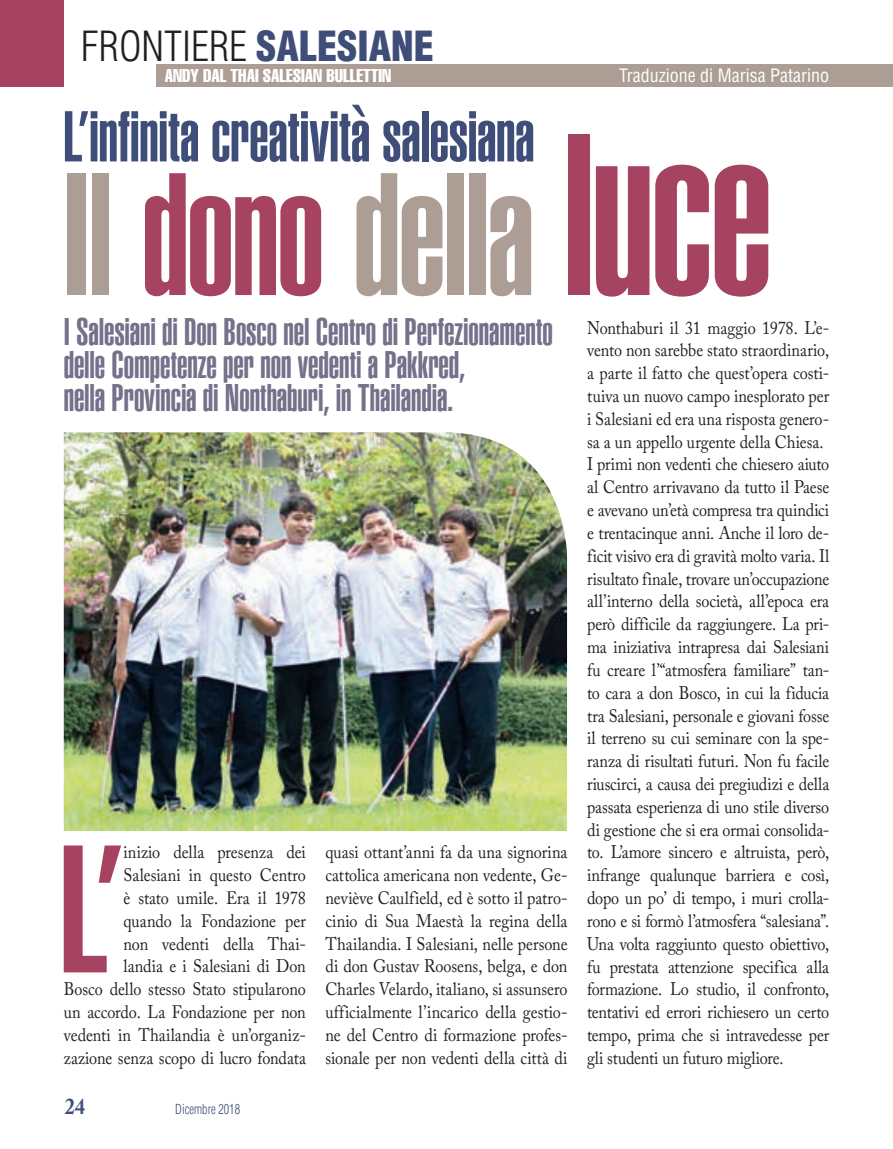
<style>
.page{position:relative;width:893px;height:1149px;background:#fff}
.page>*{position:absolute;margin:0;border:0;box-sizing:border-box;transform-origin:0 0}
.t1{font:900 extra-condensed 178.05px "Helvetica";color:#a64361}
.t2{font:900 extra-condensed 171px "Helvetica";letter-spacing:-.015em;color:#ac9e94}
.t3{font:900 extra-condensed 70.5px "Helvetica";letter-spacing:-.01em;color:#3f4e79}
.t4{font:300 condensed 40.5px "Helvetica";color:#231f20}
.t5{font:900 extra-condensed 37.5px/33px "Helvetica";letter-spacing:-.005em;color:#74718b}
.t6{font:700 22.5px "Adobe Caslon Pro";color:#3f4e79;scale:.9 1}
.t7{font:18px/22.8px "Adobe Caslon Pro";letter-spacing:-.005em;color:#231f20;text-align:right;scale:.9 1}
.t8{font:extra-condensed 18px "Helvetica";color:#fff}
.t9{font:condensed 18px "Helvetica";color:#fff}
.t10{font:300 condensed 13.5px "Helvetica";color:#3f4e79;scale:.9 1}
.s1{font-weight:900;color:#3f4e79}
.s2{color:#a64361}
.s3{font-size:225px;color:#a64361}
</style>
<div class="page">
<div style="left:0;top:0;width:64px;height:86px;background:#a64361"></div>
<div style="left:156px;top:64px;width:737px;height:22px;background:#ac9e94"></div>
<img style="left:64px;top:432px;width:503px;height:398px">
<h3 class="t4" style="left:81px;top:21px;width:355px">FRONTIERE <span class="s1">SALESIANE</span></h3>
<p class="t8" style="left:165px;top:64px;width:228px">ANDY DAL THAI SALESIAN BULLETTIN</p>
<p class="t9" style="left:619px;top:64px;width:212px">Traduzione di Marisa Patarino</p>
<h3 class="t3" style="left:63px;top:96px;width:473px">L’infinita creatività salesiana</h3>
<h2 class="t2" style="left:63px;top:137px;width:711px">Il <span class="s2">dono</span> della <span class="s3">luce</span></h2>
<h3 class="t5" style="left:64px;top:316px;width:491px">I Salesiani di Don Bosco nel Centro di Perfezionamento delle Competenze per non vedenti a Pakkred,<br>nella Provincia di Nonthaburi, in Thailandia.</h3>
<p class="t7" style="left:64px;top:840px;width:271px">inizio della presenza dei<br>Salesiani in questo Centro<br>è stato umile. Era il 1978<br>quando la Fondazione per<br>non vedenti della Thai-<br>landia e i Salesiani di Don<br>Bosco dello stesso Stato stipularono un accordo. La Fondazione per non vedenti in Thailandia è un’organiz&shy;zazione senza scopo di lucro fondata</p>
<p class="t7" style="left:325px;top:840px;width:271px;text-align:justify">quasi ottant’anni fa da una signorina cattolica americana non vedente, Ge&shy;neviève Caulfield, ed è sotto il patro&shy;cinio di Sua Maestà la regina della Thailandia. I Salesiani, nelle persone di don Gustav Roosens, belga, e don Charles Velardo, italiano, si assunsero ufficialmente l’incarico della gestio&shy;ne del Centro di formazione profes&shy;sionale per non vedenti della città di</p>
<h1 class="t1" style="left:58px;top:807px;width:67px">L’</h1>
<p class="t6" style="left:65px;top:1092px;width:24px">24</p>
<p class="t10" style="left:175px;top:1100px;width:73px">Dicembre 2018</p>
<p class="t7" style="left:587px;top:316px;width:271px;text-align:left">Nonthaburi il 31 maggio 1978. L’e&shy;vento non sarebbe stato straordinario, a parte il fatto che quest’opera costi&shy;tuiva un nuovo campo inesplorato per i Salesiani ed era una risposta genero&shy;sa a un appello urgente della Chiesa.<br>I primi non vedenti che chiesero aiuto al Centro arrivavano da tutto il Paese e avevano un’età compresa tra quindici e trentacinque anni. Anche il loro de&shy;ficit visivo era di gravità molto varia. Il risultato finale, trovare un’occupazione all’interno della società, all’epoca era però difficile da raggiungere. La pri&shy;ma iniziativa intrapresa dai Salesiani fu creare l’“atmosfera familiare” tan&shy;to cara a don Bosco, in cui la fiducia tra Salesiani, personale e giovani fosse il terreno su cui seminare con la spe&shy;ranza di risultati futuri. Non fu facile riuscirci, a causa dei pregiudizi e della passata esperienza di uno stile diverso di gestione che si era ormai consolida&shy;to. L’amore sincero e altruista, però, infrange qualunque barriera e così, dopo un po’ di tempo, i muri crolla&shy;rono e si formò l’atmosfera “salesiana”.<br>Una volta raggiunto questo obiettivo, fu prestata attenzione specifica alla formazione. Lo studio, il confronto, tentativi ed errori richiesero un certo tempo, prima che si intravedesse per gli studenti un futuro migliore.</p>
</div>
